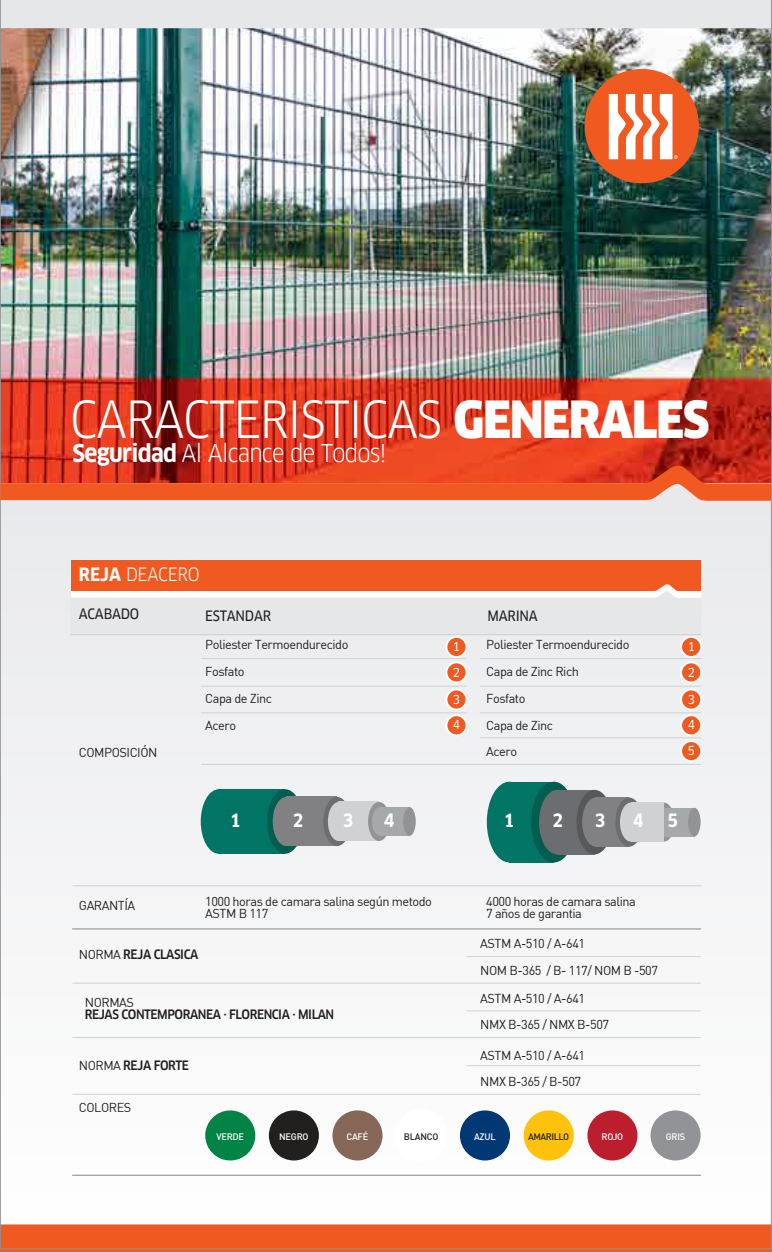
<style>
.page{position:relative;width:772px;height:1252px;background:#fff}
.page>*{position:absolute;margin:0;border:0;box-sizing:border-box;transform-origin:0 0}
.t1{font:condensed 50px "Clan OT";letter-spacing:-.03em;color:#fff}
.t2{font:condensed 24px "Clan OT";letter-spacing:-.03em;color:#fff}
.t3{font:condensed 18px "Clan OT";letter-spacing:-.015em;color:#fff}
.t4{font:700 condensed 18px "Clan OT";color:#fff}
.t5{font:14px "Clan OT Narrow News";letter-spacing:-.015em;color:#221f1f}
.t6{font:12.8px/26.8px "DIN";letter-spacing:-.035em;color:#221f1f}
.t7{font:500 condensed 12.8px "Clan OT";letter-spacing:-.035em;color:#221f1f}
.t8{font:12.2px/25.8px "Clan OT Narrow News";color:#fff}
.t9{font:500 9.2px "DIN";letter-spacing:-.025em;color:#fff}
.t10{font:500 9.2px "DIN";letter-spacing:-.05em;color:#221f1f}
.s1{font-weight:900}
.s2{font-weight:700}
.s3{font-family:"DIN";font-weight:400;font-stretch:normal}
</style>
<div class="page">
<img style="left:0;top:0;width:772px;height:1249px">
<div style="left:587px;top:1110px;width:51px;height:51px;background:#bd1e2d;border-radius:50%"></div>
<div style="left:394px;top:1109px;width:54px;height:53px;background:#fff;border-radius:50%"></div>
<div style="left:205px;top:1110px;width:50px;height:51px;background:#008345;border-radius:50%"></div>
<div style="left:269px;top:1110px;width:50px;height:51px;background:#221f1f;border-radius:50%"></div>
<div style="left:332px;top:1110px;width:51px;height:51px;background:#866656;border-radius:50%"></div>
<div style="left:460px;top:1110px;width:50px;height:51px;background:#003874;border-radius:50%"></div>
<div style="left:524px;top:1110px;width:50px;height:51px;background:#fec10c;border-radius:50%"></div>
<div style="left:70px;top:584px;width:631px;height:51px;background:#e5e7e8"></div>
<hr style="left:70px;top:634px;width:631px;height:1px;background:#d0d1d3">
<div style="left:487px;top:782px;width:45px;height:80px;background:#007565;border-radius:50%"></div>
<div style="left:509px;top:782px;width:45px;height:80px;background:#007565"></div>
<div style="left:531px;top:782px;width:45px;height:80px;background:#005d50;border-radius:50%"></div>
<div style="left:201px;top:789px;width:36px;height:65px;background:#007565;border-radius:50%"></div>
<div style="left:219px;top:789px;width:66px;height:65px;background:#007565"></div>
<div style="left:267px;top:789px;width:36px;height:65px;background:#005d50;border-radius:50%"></div>
<div style="left:273px;top:797px;width:27px;height:49px;background:#818183;border-radius:50%"></div>
<div style="left:286px;top:797px;width:51px;height:49px;background:#818183"></div>
<div style="left:323px;top:797px;width:28px;height:49px;background:#6c6d71;border-radius:50%"></div>
<div style="left:328px;top:802px;width:22px;height:39px;background:#d0d1d3;border-radius:50%"></div>
<div style="left:339px;top:802px;width:40px;height:39px;background:#d0d1d3"></div>
<div style="left:368px;top:802px;width:22px;height:39px;background:#929396;border-radius:50%"></div>
<div style="left:372px;top:807px;width:16px;height:29px;background:#a6a9ab;border-radius:50%"></div>
<div style="left:380px;top:807px;width:30px;height:29px;background:#a6a9ab"></div>
<div style="left:403px;top:807px;width:13px;height:29px;background:#929396;border-radius:50%"></div>
<div style="left:539px;top:790px;width:36px;height:64px;background:#6c6d71;border-radius:50%"></div>
<div style="left:557px;top:790px;width:38px;height:64px;background:#6c6d71"></div>
<div style="left:577px;top:790px;width:36px;height:64px;background:#57585b;border-radius:50%"></div>
<div style="left:582px;top:798px;width:28px;height:49px;background:#818183;border-radius:50%"></div>
<div style="left:596px;top:798px;width:33px;height:49px;background:#818183"></div>
<div style="left:615px;top:798px;width:28px;height:49px;background:#6c6d71;border-radius:50%"></div>
<div style="left:620px;top:803px;width:22px;height:39px;background:#d0d1d3;border-radius:50%"></div>
<div style="left:631px;top:803px;width:33px;height:39px;background:#d0d1d3"></div>
<hr style="left:201px;top:764px;width:500px;height:1px;background:#d0d1d3">
<hr style="left:73px;top:885px;width:628px;height:1px;background:#d0d1d3">
<hr style="left:480px;top:658px;width:221px;height:1px;background:#d0d1d3">
<hr style="left:480px;top:686px;width:221px;height:1px;background:#d0d1d3">
<hr style="left:480px;top:712px;width:221px;height:1px;background:#d0d1d3">
<hr style="left:480px;top:737px;width:221px;height:1px;background:#d0d1d3">
<hr style="left:201px;top:658px;width:266px;height:1px;background:#d0d1d3">
<hr style="left:201px;top:686px;width:266px;height:1px;background:#d0d1d3">
<hr style="left:201px;top:712px;width:266px;height:1px;background:#d0d1d3">
<hr style="left:72px;top:929px;width:629px;height:1px;background:#858687">
<hr style="left:467px;top:956px;width:234px;height:1px;background:#d0d1d3">
<hr style="left:72px;top:983px;width:629px;height:1px;background:#d0d1d3">
<hr style="left:467px;top:1010px;width:234px;height:1px;background:#d0d1d3">
<hr style="left:72px;top:1037px;width:629px;height:1px;background:#d0d1d3">
<div style="left:71px;top:560px;width:630px;height:31px;background:#f05a21"></div>
<svg style="left:71px;top:584px;width:630px;height:14px"></svg>
<hr style="left:467px;top:1065px;width:234px;height:1px;background:#d0d1d3">
<hr style="left:72px;top:1094px;width:629px;height:1px;background:#d0d1d3">
<hr style="left:72px;top:1175px;width:629px;height:1px;background:#858687">
<svg style="left:0;top:466px;width:771px;height:35px;background:#e55129"></svg>
<div style="left:446px;top:637px;width:21px;height:20px;background:#f05a21;border-radius:50%"></div>
<div style="left:445px;top:636px;width:23px;height:22px;border:2px solid #fff;border-radius:50%"></div>
<svg style="left:446px;top:662px;width:21px;height:21px"></svg>
<div style="left:445px;top:661px;width:23px;height:23px;border:2px solid #fff;border-radius:50%"></div>
<div style="left:446px;top:689px;width:21px;height:21px;background:#f05a21;border-radius:50%"></div>
<div style="left:445px;top:688px;width:23px;height:23px;border:2px solid #fff;border-radius:50%"></div>
<div style="left:446px;top:715px;width:21px;height:20px;background:#f05a21;border-radius:50%"></div>
<div style="left:445px;top:714px;width:23px;height:22px;border:2px solid #fff;border-radius:50%"></div>
<div style="left:585px;top:69px;width:114px;height:114px;background:#f05a21;border-radius:50%"></div>
<svg style="left:609px;top:94px;width:69px;height:65px"></svg>
<h1 class="t1" style="left:70px;top:390px;width:641px">CARACTERISTICAS <span class="s1">GENERALES</span></h1>
<h2 class="t2" style="left:73px;top:439px;width:315px"><span class="s2">Seguridad</span> Al Alcance de Todos!</h2>
<h3 class="t3" style="left:79px;top:564px;width:122px"><span class="s2">REJA</span> DEACERO</h3>
<p class="t5" style="left:79px;top:606px;width:62px">ACABADO</p>
<p class="t6" style="left:79px;top:739px;width:80px">COMPOSICIÓN</p>
<p class="t5" style="left:205px;top:608px;width:67px">ESTANDAR</p>
<p class="t5" style="left:488px;top:608px;width:52px">MARINA</p>
<p class="t6" style="left:205px;top:631px;width:145px">Poliester Termoendurecido<br>Fosfato<br>Capa de Zinc<br>Acero</p>
<p class="t6" style="left:486px;top:631px;width:145px">Poliester Termoendurecido<br>Capa de Zinc Rich<br>Fosfato<br>Capa de Zinc<br>Acero</p>
<p class="t8" style="left:453px;top:634px;width:9px">1<br>2</p>
<p class="t8" style="left:453px;top:686px;width:9px">3<br>4</p>
<h3 class="t4" style="left:230px;top:810px;width:12px">1</h3>
<h3 class="t4" style="left:293px;top:810px;width:12px">2</h3>
<h3 class="t4" style="left:343px;top:810px;width:12px">3</h3>
<h3 class="t4" style="left:384px;top:810px;width:12px">4</h3>
<h3 class="t4" style="left:504px;top:810px;width:12px">1</h3>
<h3 class="t4" style="left:553px;top:810px;width:12px">2</h3>
<h3 class="t4" style="left:595px;top:810px;width:12px">3</h3>
<h3 class="t4" style="left:633px;top:810px;width:12px">4</h3>
<p class="t8" style="left:688px;top:634px;width:9px">1<br>2</p>
<p class="t8" style="left:688px;top:686px;width:9px;text-align:justify">3<br>4<br>5</p>
<h3 class="t4" style="left:667px;top:810px;width:12px">5</h3>
<p class="t6" style="left:79px;top:892px;width:58px">GARANTÍA</p>
<p class="t6" style="left:205px;top:894px;width:228px;line-height:12.8px">1000 horas de camara salina según metodo<br>ASTM B 117</p>
<p class="t6" style="left:486px;top:894px;width:151px;line-height:12.8px">4000 horas de camara salina<br>7 años de garantia</p>
<p class="t7" style="left:79px;top:946px;width:121px"><span class="s3">NORMA</span> REJA CLASICA</p>
<p class="t6" style="left:480px;top:930px;width:179px">ASTM A-510 / A-641<br>NOM B-365 / B- 117/ NOM B -507</p>
<p class="t6" style="left:85px;top:989px;width:51px">NORMAS</p>
<p class="t7" style="left:85px;top:1007px;width:251px">REJAS CONTEMPORANEA · FLORENCIA · MILAN</p>
<p class="t6" style="left:480px;top:984px;width:130px">ASTM A-510 / A-641<br>NMX B-365 / NMX B-507</p>
<p class="t7" style="left:79px;top:1058px;width:112px"><span class="s3">NORMA</span> REJA FORTE</p>
<p class="t6" style="left:480px;top:1041px;width:106px">ASTM A-510 / A-641<br>NMX B-365 / B-507</p>
<p class="t6" style="left:79px;top:1094px;width:54px">COLORES</p>
<p class="t9" style="left:216px;top:1130px;width:29px">VERDE</p>
<p class="t9" style="left:279px;top:1130px;width:31px">NEGRO</p>
<p class="t9" style="left:347px;top:1130px;width:23px">CAFÉ</p>
<p class="t10" style="left:404px;top:1130px;width:36px">BLANCO</p>
<p class="t9" style="left:474px;top:1130px;width:23px">AZUL</p>
<p class="t10" style="left:528px;top:1130px;width:42px">AMARILLO</p>
<p class="t9" style="left:602px;top:1130px;width:23px">ROJO</p>
<p class="t9" style="left:666px;top:1130px;width:21px">GRIS</p>
</div>
